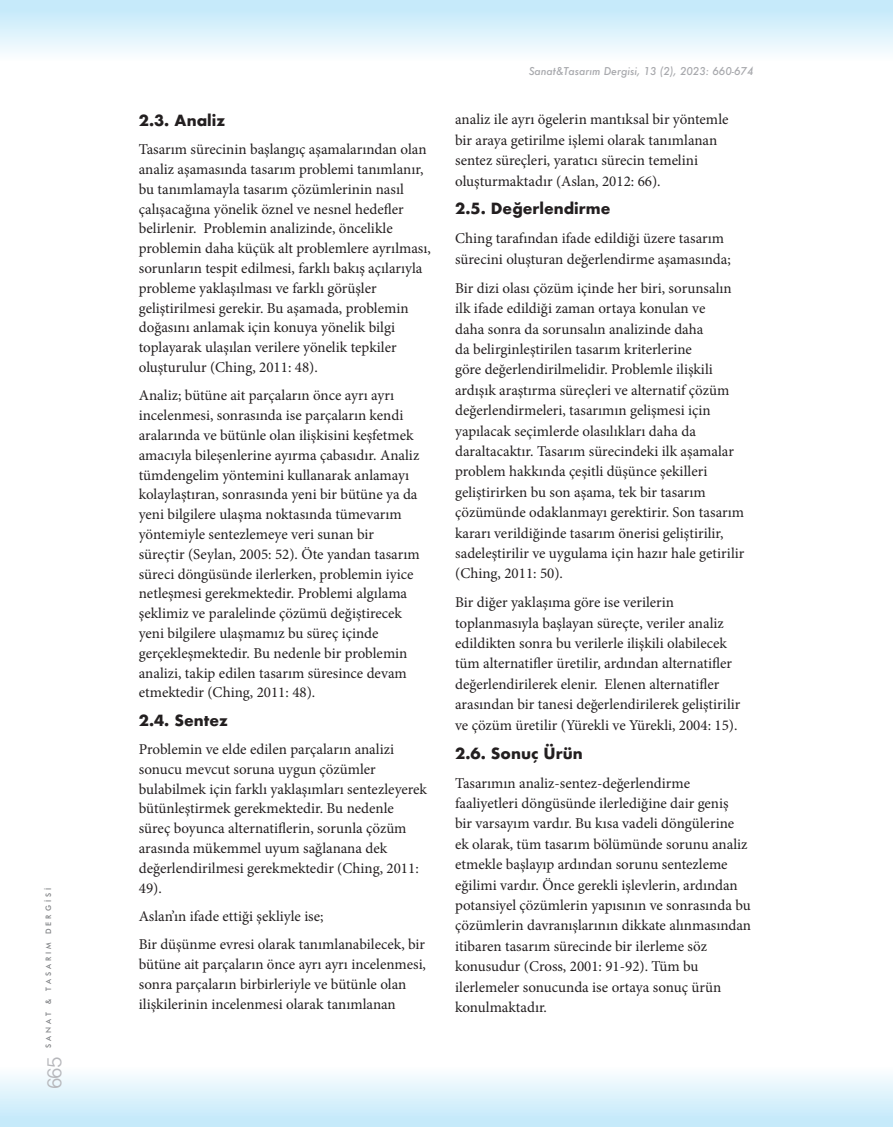
<style>
.page{position:relative;width:893px;height:1127px;background:#fff}
.page>*{position:absolute;margin:0;border:0;box-sizing:border-box;transform-origin:0 0}
.t1{font:18px "Oriya Sangam MN";color:#b6b7bb}
.t2{font:15px/19.8px "Minion Pro";color:#231f20}
.t3{font:700 15px "Futura";color:#231f20}
.t4{font:italic 500 10.5px "Futura";color:#a8a9ad}
.t5{font:500 7.5px "Futura BT";letter-spacing:.4em;color:#808285}
</style>
<div class="page">
<div style="left:0;top:1045px;width:893px;height:82px;background:linear-gradient(to bottom,#fff,#c3e9fa)"></div>
<div style="left:0;top:0;width:893px;height:81px;background:linear-gradient(to bottom,#c0e8f9,#fff)"></div>
<p class="t5" style="left:44px;top:1047px;width:161px;rotate:-90deg">SANAT &amp; TASARIM DERGİSİ</p>
<p class="t1" style="left:42px;top:1089px;width:35px;rotate:-90deg">665</p>
<p class="t3" style="left:139px;top:109px;width:88px">2.3. Analiz</p>
<p class="t2" style="left:139px;top:140px;width:293px">Tasarım sürecinin başlangıç aşamalarından olan analiz aşamasında tasarım problemi tanımlanır, bu tanımlamayla tasarım çözümlerinin nasıl çalışacağına yönelik öznel ve nesnel hedefler belirlenir. Problemin analizinde, öncelikle problemin daha küçük alt problemlere ayrılması, sorunların tespit edilmesi, farklı bakış açılarıyla probleme yaklaşılması ve farklı görüşler geliştirilmesi gerekir. Bu aşamada, problemin doğasını anlamak için konuya yönelik bilgi toplayarak ulaşılan verilere yönelik tepkiler oluşturulur (Ching, 2011: 48).</p>
<p class="t2" style="left:139px;top:386px;width:282px">Analiz; bütüne ait parçaların önce ayrı ayrı incelenmesi, sonrasında ise parçaların kendi aralarında ve bütünle olan ilişkisini keşfetmek amacıyla bileşenlerine ayırma çabasıdır. Analiz tümdengelim yöntemini kullanarak anlamayı kolaylaştıran, sonrasında yeni bir bütüne ya da yeni bilgilere ulaşma noktasında tümevarım yöntemiyle sentezlemeye veri sunan bir süreçtir (Seylan, 2005: 52). Öte yandan tasarım süreci döngüsünde ilerlerken, problemin iyice netleşmesi gerekmektedir. Problemi algılama şeklimiz ve paralelinde çözümü değiştirecek yeni bilgilere ulaşmamız bu süreç içinde gerçekleşmektedir. Bu nedenle bir problemin analizi, takip edilen tasarım süresince devam etmektedir (Ching, 2011: 48).</p>
<p class="t3" style="left:139px;top:709px;width:91px">2.4. Sentez</p>
<p class="t2" style="left:139px;top:739px;width:290px">Problemin ve elde edilen parçaların analizi sonucu mevcut soruna uygun çözümler bulabilmek için farklı yaklaşımları sentezleyerek bütünleştirmek gerekmektedir. Bu nedenle süreç boyunca alternatiflerin, sorunla çözüm arasında mükemmel uyum sağlanana dek değerlendirilmesi gerekmektedir (Ching, 2011:<br>49).</p>
<p class="t2" style="left:139px;top:902px;width:288px;line-height:28.3px">Aslan’ın ifade ettiği şekliyle ise;<br>Bir düşünme evresi olarak tanımlanabilecek, bir</p>
<p class="t2" style="left:139px;top:954px;width:289px">bütüne ait parçaların önce ayrı ayrı incelenmesi, sonra parçaların birbirleriyle ve bütünle olan ilişkilerinin incelenmesi olarak tanımlanan</p>
<p class="t4" style="left:529px;top:64px;width:226px">Sanat&amp;Tasarım Dergisi, 13 (2), 2023: 660-674</p>
<p class="t2" style="left:455px;top:109px;width:275px;line-height:20.4px">analiz ile ayrı ögelerin mantıksal bir yöntemle bir araya getirilme işlemi olarak tanımlanan sentez süreçleri, yaratıcı sürecin temelini oluşturmaktadır (Aslan, 2012: 66).</p>
<p class="t3" style="left:455px;top:198px;width:157px">2.5. Değerlendirme</p>
<p class="t2" style="left:455px;top:228px;width:277px;line-height:20.4px">Ching tarafından ifade edildiği üzere tasarım sürecini oluşturan değerlendirme aşamasında;</p>
<p class="t2" style="left:455px;top:278px;width:291px;line-height:20.4px">Bir dizi olası çözüm içinde her biri, sorunsalın ilk ifade edildiği zaman ortaya konulan ve<br>daha sonra da sorunsalın analizinde daha<br>da belirginleştirilen tasarım kriterlerine<br>göre değerlendirilmelidir. Problemle ilişkili ardışık araştırma süreçleri ve alternatif çözüm değerlendirmeleri, tasarımın gelişmesi için yapılacak seçimlerde olasılıkları daha da daraltacaktır. Tasarım sürecindeki ilk aşamalar problem hakkında çeşitli düşünce şekilleri geliştirirken bu son aşama, tek bir tasarım çözümünde odaklanmayı gerektirir. Son tasarım kararı verildiğinde tasarım önerisi geliştirilir, sadeleştirilir ve uygulama için hazır hale getirilir (Ching, 2011: 50).</p>
<p class="t2" style="left:455px;top:592px;width:287px;line-height:20.4px">Bir diğer yaklaşıma göre ise verilerin toplanmasıyla başlayan süreçte, veriler analiz edildikten sonra bu verilerle ilişkili olabilecek tüm alternatifler üretilir, ardından alternatifler değerlendirilerek elenir. Elenen alternatifler arasından bir tanesi değerlendirilerek geliştirilir ve çözüm üretilir (Yürekli ve Yürekli, 2004: 15).</p>
<p class="t3" style="left:455px;top:742px;width:129px">2.6. Sonuç Ürün</p>
<p class="t2" style="left:455px;top:772px;width:297px;line-height:20.4px">Tasarımın analiz-sentez-değerlendirme faaliyetleri döngüsünde ilerlediğine dair geniş<br>bir varsayım vardır. Bu kısa vadeli döngülerine ek olarak, tüm tasarım bölümünde sorunu analiz etmekle başlayıp ardından sorunu sentezleme eğilimi vardır. Önce gerekli işlevlerin, ardından potansiyel çözümlerin yapısının ve sonrasında bu çözümlerin davranışlarının dikkate alınmasından itibaren tasarım sürecinde bir ilerleme söz konusudur (Cross, 2001: 91-92). Tüm bu ilerlemeler sonucunda ise ortaya sonuç ürün konulmaktadır.</p>
</div>
